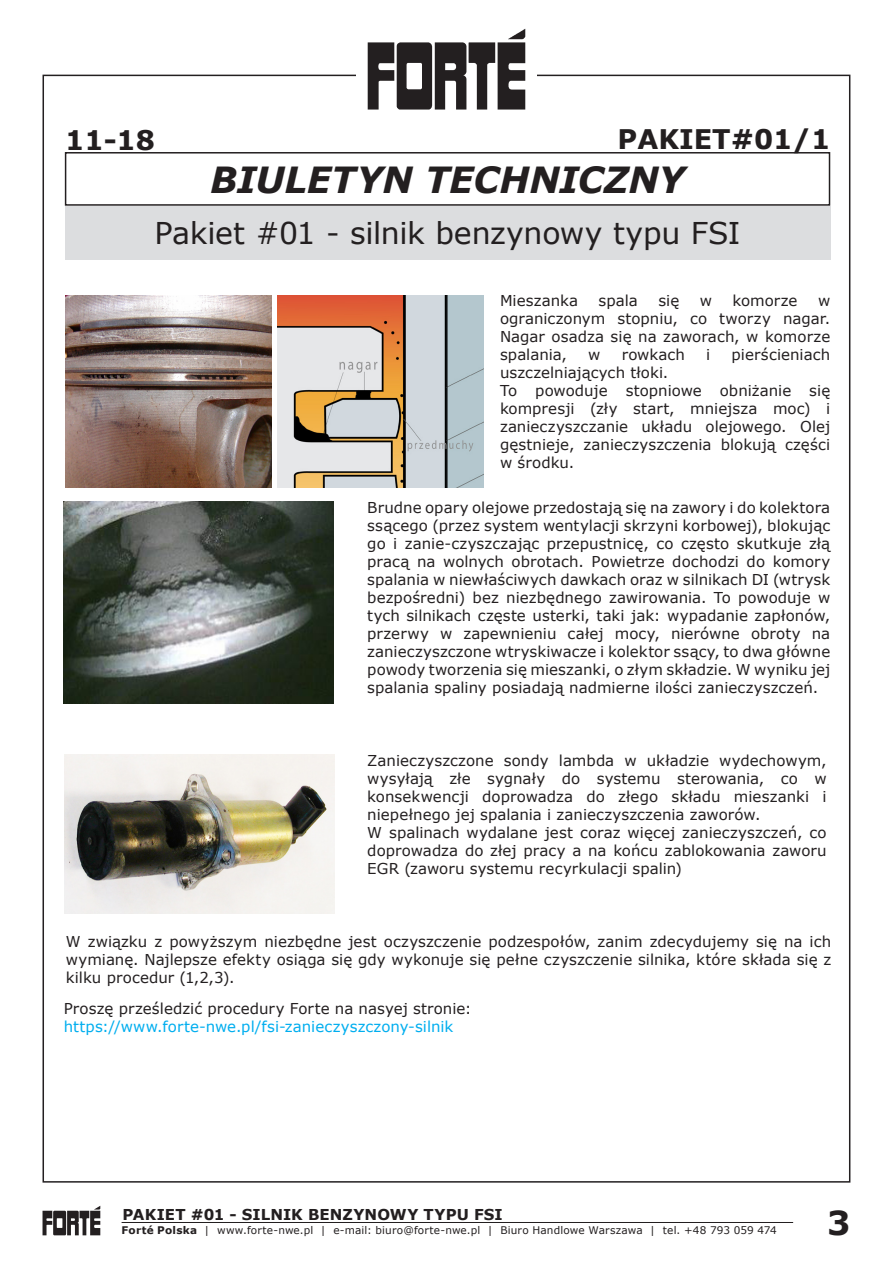
<style>
.page{position:relative;width:893px;height:1263px;background:#fff}
.page>*{position:absolute;margin:0;border:0;box-sizing:border-box;transform-origin:0 0}
.t1{font:italic 700 36px "Verdana";letter-spacing:-.01em;color:#231f20}
.t2{font:700 33px "Verdana";color:#231f20}
.t3{font:30px "Verdana";letter-spacing:-.01em;color:#231f20}
.t4{font:700 27px "Verdana";color:#231f20}
.t5{font:15px/18px "Verdana";letter-spacing:.005em;color:#231f20;text-align:justify}
.t6{font:15px "Verdana";letter-spacing:.005em;color:#00aeef}
.t7{font:700 15px "Verdana";letter-spacing:.005em;color:#231f20}
.t8{font:10.5px "Verdana";letter-spacing:.015em;color:#231f20}
.s1{font-weight:700}
</style>
<div class="page">
<svg style="left:43px;top:1206px;width:57px;height:29px"></svg>
<svg style="left:368px;top:29px;width:157px;height:81px"></svg>
<hr style="left:122px;top:1222px;width:671px;height:1px;background:#231f20">
<div style="left:65px;top:206px;width:765px;height:53px;background:#dcdddf"></div>
<div style="left:65px;top:152px;width:765px;height:54px;border:2px solid #231f20"></div>
<img style="left:64px;top:501px;width:269px;height:202px">
<img style="left:65px;top:754px;width:269px;height:159px">
<img style="left:65px;top:295px;width:206px;height:193px">
<img style="left:277px;top:295px;width:207px;height:193px">
<p class="t4" style="left:65px;top:121px;width:91px">11-18</p>
<p class="t4" style="left:618px;top:120px;width:214px">PAKIET#01/1</p>
<p class="t1" style="left:210px;top:154px;width:477px">BIULETYN TECHNICZNY</p>
<p class="t3" style="left:155px;top:212px;width:587px">Pakiet #01 - silnik benzynowy typu FSI</p>
<p class="t5" style="left:500px;top:291px;width:80px">Mieszanka</p>
<p class="t5" style="left:598px;top:291px;width:41px">spala</p>
<p class="t5" style="left:658px;top:291px;width:22px">się</p>
<p class="t5" style="left:700px;top:291px;width:14px">w</p>
<p class="t5" style="left:732px;top:291px;width:67px">komorze</p>
<p class="t5" style="left:500px;top:291px;width:332px;text-indent:318px">w ograniczonym stopniu, co tworzy nagar.<br>Nagar osadza się na zaworach, w komorze spalania,</p>
<p class="t5" style="left:588px;top:345px;width:14px">w</p>
<p class="t5" style="left:622px;top:345px;width:65px">rowkach</p>
<p class="t5" style="left:706px;top:345px;width:6px">i</p>
<p class="t5" style="left:731px;top:345px;width:100px">pierścieniach</p>
<p class="t5" style="left:500px;top:363px;width:170px">uszczelniających tłoki.</p>
<p class="t5" style="left:500px;top:381px;width:332px">To powoduje stopniowe obniżanie się kompresji (zły start, mniejsza moc) i zanieczyszczanie układu olejowego. Olej gęstnieje, zanieczyszczenia blokują części w środku.</p>
<p class="t5" style="left:367px;top:498px;width:464px">Brudne opary olejowe przedostają się na zawory i do kolektora ssącego (przez system wentylacji skrzyni korbowej), blokując go i zanie-czyszczając przepustnicę, co często skutkuje złą pracą na wolnych obrotach. Powietrze dochodzi do komory spalania w niewłaściwych dawkach oraz w silnikach DI (wtrysk bezpośredni) bez niezbędnego zawirowania. To powoduje w tych silnikach częste usterki, taki jak: wypadanie zapłonów, przerwy w zapewnieniu całej mocy, nierówne obroty na zanieczyszczone wtryskiwacze i kolektor ssący, to dwa główne powody tworzenia się mieszanki, o złym składzie. W wyniku jej spalania spaliny posiadają nadmierne ilości zanieczyszczeń.</p>
<p class="t5" style="left:367px;top:751px;width:461px">Zanieczyszczone sondy lambda w układzie wydechowym, wysyłają złe sygnały do systemu sterowania, co w konsekwencji doprowadza do złego składu mieszanki i niepełnego jej spalania i zanieczyszczenia zaworów.</p>
<p class="t5" style="left:367px;top:823px;width:461px">W spalinach wydalane jest coraz więcej zanieczyszczeń, co doprowadza do złej pracy a na końcu zablokowania zaworu EGR (zaworu systemu recyrkulacji spalin)</p>
<p class="t5" style="left:66px;top:932px;width:767px">W związku z powyższym niezbędne jest oczyszczenie podzespołów, zanim zdecydujemy się na ich wymianę. Najlepsze efekty osiąga się gdy wykonuje się pełne czyszczenie silnika, które składa się z kilku procedur (1,2,3).</p>
<p class="t5" style="left:64px;top:1000px;width:409px">Proszę prześledzić procedury Forte na nasyej stronie:</p>
<p class="t6" style="left:64px;top:1016px;width:391px">https://www.forte-nwe.pl/fsi-zanieczyszczony-silnik</p>
<p class="t7" style="left:123px;top:1203px;width:382px">PAKIET #01 - SILNIK BENZYNOWY TYPU FSI</p>
<p class="t8" style="left:122px;top:1223px;width:657px"><span class="s1">Forté Polska</span> | www.forte-nwe.pl | e-mail: biuro@forte-nwe.pl | Biuro Handlowe Warszawa | tel. +48 793 059 474</p>
<h2 class="t2" style="left:827px;top:1199px;width:25px">3</h2>
</div>
